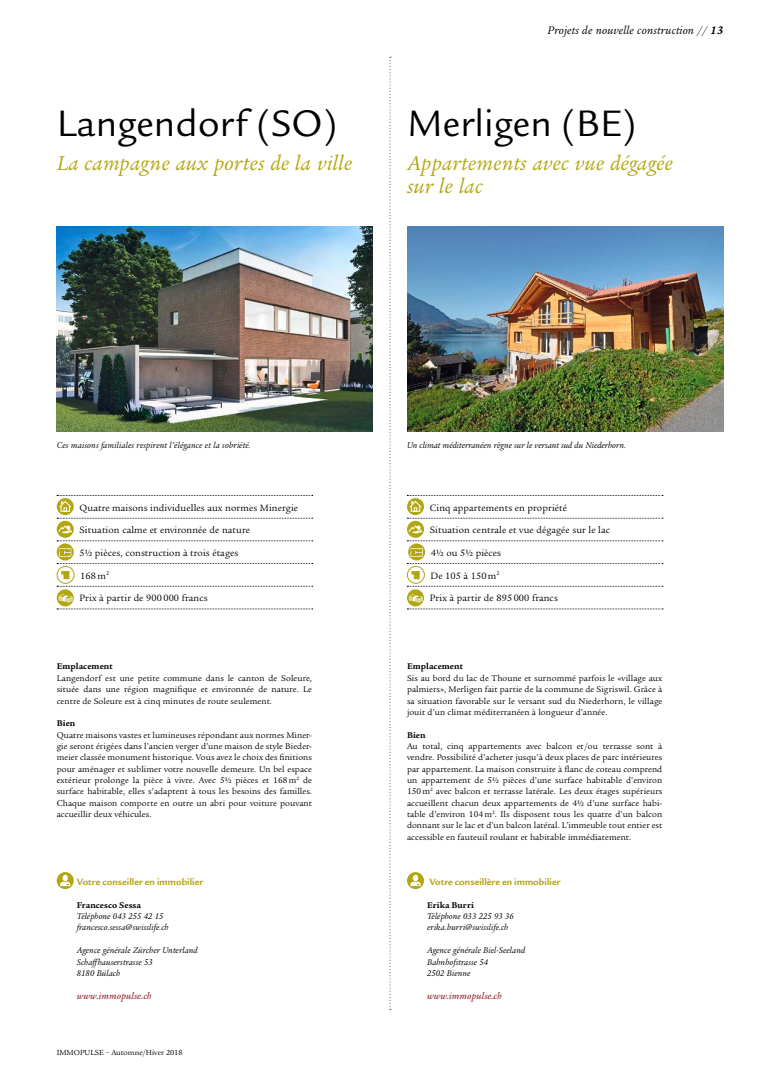
<style>
.page{position:relative;width:780px;height:1078px;background:#fff}
.page>*{position:absolute;margin:0;border:0;box-sizing:border-box;transform-origin:0 0}
.t1{font:40px "Legacy Sans ITC Pro";color:#000}
.t2{font:italic 22px/22.7px "Legacy Serif ITC Pro";letter-spacing:.015em;color:#b2a612}
.t3{font:italic 12px "Legacy Serif ITC Pro";letter-spacing:.015em;color:#000}
.t4{font:10px "Legacy Serif ITC Pro";letter-spacing:.01em;color:#000}
.t5{font:700 10px "Legacy Sans ITC Pro";letter-spacing:.01em;color:#b2a612}
.t6{font:italic 500 10px "Legacy Serif ITC Pro";letter-spacing:.01em;color:#99303d}
.t7{font:9px/11.3px "Legacy Serif ITC Pro";letter-spacing:.01em;color:#000;text-align:justify}
.t8{font:italic 9px/11.3px "Legacy Serif ITC Pro";letter-spacing:.01em;color:#000}
.t9{font:700 9px "Legacy Serif ITC Pro";letter-spacing:.01em;color:#000}
.t10{font:8px "Legacy Serif ITC Pro";color:#000}
.s1{font-weight:700}
</style>
<div class="page">
<svg style="left:57px;top:518px;width:256px;height:1px"></svg>
<svg style="left:57px;top:540px;width:256px;height:1px"></svg>
<svg style="left:57px;top:563px;width:256px;height:1px"></svg>
<svg style="left:57px;top:586px;width:256px;height:1px"></svg>
<svg style="left:57px;top:608px;width:256px;height:1px"></svg>
<svg style="left:57px;top:498px;width:17px;height:17px"></svg>
<svg style="left:57px;top:495px;width:256px;height:16px"></svg>
<svg style="left:57px;top:520px;width:17px;height:17px"></svg>
<svg style="left:57px;top:543px;width:17px;height:17px"></svg>
<svg style="left:59px;top:548px;width:12px;height:8px"></svg>
<div style="left:57px;top:566px;width:17px;height:17px;border:1px solid #b2a612;border-radius:50%"></div>
<svg style="left:61px;top:571px;width:8px;height:8px"></svg>
<svg style="left:57px;top:589px;width:17px;height:17px"></svg>
<img style="left:57px;top:227px;width:316px;height:204px">
<img style="left:407px;top:227px;width:316px;height:204px">
<svg style="left:389px;top:57px;width:2px;height:952px"></svg>
<svg style="left:57px;top:871px;width:17px;height:17px"></svg>
<svg style="left:60px;top:874px;width:10px;height:11px"></svg>
<svg style="left:58px;top:525px;width:14px;height:8px"></svg>
<svg style="left:59px;top:594px;width:14px;height:8px"></svg>
<svg style="left:407px;top:871px;width:17px;height:17px"></svg>
<svg style="left:410px;top:874px;width:10px;height:11px"></svg>
<svg style="left:407px;top:518px;width:256px;height:1px"></svg>
<svg style="left:407px;top:540px;width:256px;height:1px"></svg>
<svg style="left:407px;top:563px;width:256px;height:1px"></svg>
<svg style="left:407px;top:586px;width:256px;height:1px"></svg>
<svg style="left:407px;top:608px;width:256px;height:1px"></svg>
<svg style="left:407px;top:498px;width:17px;height:17px"></svg>
<svg style="left:407px;top:495px;width:256px;height:16px"></svg>
<svg style="left:407px;top:520px;width:17px;height:17px"></svg>
<svg style="left:408px;top:543px;width:17px;height:17px"></svg>
<svg style="left:410px;top:548px;width:12px;height:8px"></svg>
<div style="left:407px;top:566px;width:17px;height:17px;border:1px solid #b2a612;border-radius:50%"></div>
<svg style="left:411px;top:571px;width:8px;height:8px"></svg>
<svg style="left:407px;top:589px;width:17px;height:17px"></svg>
<svg style="left:408px;top:525px;width:14px;height:8px"></svg>
<svg style="left:409px;top:594px;width:14px;height:8px"></svg>
<h1 class="t1" style="left:57px;top:101px;width:282px">Langendorf (SO)</h1>
<h2 class="t2" style="left:57px;top:151px;width:297px">La campagne aux portes de la ville</h2>
<h3 class="t3" style="left:547px;top:23px;width:177px">Projets de nouvelle construction // <span class="s1">13</span></h3>
<h1 class="t1" style="left:407px;top:101px;width:231px">Merligen (BE)</h1>
<h2 class="t2" style="left:407px;top:151px;width:267px">Appartements avec vue dégagée sur le lac</h2>
<p class="t8" style="left:57px;top:439px;width:196px">Ces maisons familiales respirent l’élégance et la sobriété.</p>
<p class="t8" style="left:407px;top:439px;width:221px">Un climat méditerranéen règne sur le versant sud du Niederhorn.</p>
<p class="t4" style="left:80px;top:501px;width:220px">Quatre maisons individuelles aux normes Minergie</p>
<p class="t4" style="left:79px;top:524px;width:172px">Situation calme et environnée de nature</p>
<p class="t4" style="left:79px;top:546px;width:160px">5½ pièces, construction à trois étages</p>
<p class="t4" style="left:80px;top:569px;width:30px">168 m<sup>2</sup></p>
<p class="t4" style="left:79px;top:592px;width:130px">Prix à partir de 900 000 francs</p>
<p class="t9" style="left:57px;top:661px;width:57px">Emplacement</p>
<p class="t7" style="left:57px;top:672px;width:257px">Langendorf est une petite commune dans le canton de Soleure, située dans une région magnifique et environnée de nature. Le centre de Soleure est à cinq minutes de route seulement.</p>
<p class="t9" style="left:57px;top:717px;width:20px">Bien</p>
<p class="t7" style="left:57px;top:728px;width:257px">Quatre maisons vastes et lumineuses répondant aux normes Miner&shy;gie seront érigées dans l’ancien verger d’une maison de style Bieder&shy;meier classée monument historique. Vous avez le choix des finitions pour aménager et sublimer votre nouvelle demeure. Un bel espace extérieur prolonge la pièce à vivre. Avec 5½ pièces et 168 m<sup>2</sup> de surface habitable, elles s’adaptent à tous les besoins des familles.<br>Chaque maison comporte en outre un abri pour voiture pouvant accueillir deux véhicules.</p>
<p class="t5" style="left:77px;top:875px;width:128px">Votre conseiller en immobilier</p>
<p class="t9" style="left:77px;top:899px;width:66px">Francesco Sessa</p>
<p class="t8" style="left:77px;top:910px;width:93px">Téléphone 043 255 42 15 francesco.sessa@swisslife.ch</p>
<p class="t8" style="left:77px;top:944px;width:122px">Agence générale Zürcher Unterland<br>Schaffhauserstrasse 53<br>8180 Bülach</p>
<p class="t6" style="left:77px;top:988px;width:76px">www.immopulse.ch</p>
<p class="t10" style="left:57px;top:1047px;width:127px">IMMOPULSE – Automne/Hiver 2018</p>
<p class="t4" style="left:430px;top:501px;width:139px">Cinq appartements en propriété</p>
<p class="t4" style="left:430px;top:524px;width:182px">Situation centrale et vue dégagée sur le lac</p>
<p class="t4" style="left:431px;top:546px;width:72px">4½ ou 5½ pièces</p>
<p class="t4" style="left:430px;top:569px;width:71px">De 105 à 150 m<sup>2</sup></p>
<p class="t4" style="left:430px;top:592px;width:130px">Prix à partir de 895 000 francs</p>
<p class="t9" style="left:407px;top:661px;width:57px">Emplacement</p>
<p class="t7" style="left:407px;top:672px;width:257px">Sis au bord du lac de Thoune et surnommé parfois le «village aux palmiers», Merligen fait partie de la commune de Sigriswil. Grâce à sa situation favorable sur le versant sud du Niederhorn, le village jouit d’un climat méditerranéen à longueur d’année.</p>
<p class="t9" style="left:407px;top:729px;width:20px">Bien</p>
<p class="t7" style="left:407px;top:740px;width:257px">Au total, cinq appartements avec balcon et/ou terrasse sont à vendre. Possibilité d’acheter jusqu’à deux places de parc intérieures par appartement. La maison construite à flanc de coteau comprend un appartement de 5½ pièces d’une surface habitable d’environ 150m<sup>2</sup> avec balcon et terrasse latérale. Les deux étages supérieurs accueillent chacun deux appartements de 4½ d’une surface habi&shy;table d’environ 104m<sup>2</sup>. Ils disposent tous les quatre d’un balcon donnant sur le lac et d’un balcon latéral. L’immeuble tout entier est accessible en fauteuil roulant et habitable immédiatement.</p>
<p class="t5" style="left:429px;top:875px;width:133px">Votre conseillère en immobilier</p>
<p class="t9" style="left:427px;top:899px;width:48px">Erika Burri</p>
<p class="t8" style="left:427px;top:910px;width:88px">Téléphone 033 225 93 36 erika.burri@swisslife.ch</p>
<p class="t8" style="left:427px;top:944px;width:100px">Agence générale Biel-Seeland<br>Bahnhofstrasse 54<br>2502 Bienne</p>
<p class="t6" style="left:427px;top:988px;width:76px">www.immopulse.ch</p>
</div>
